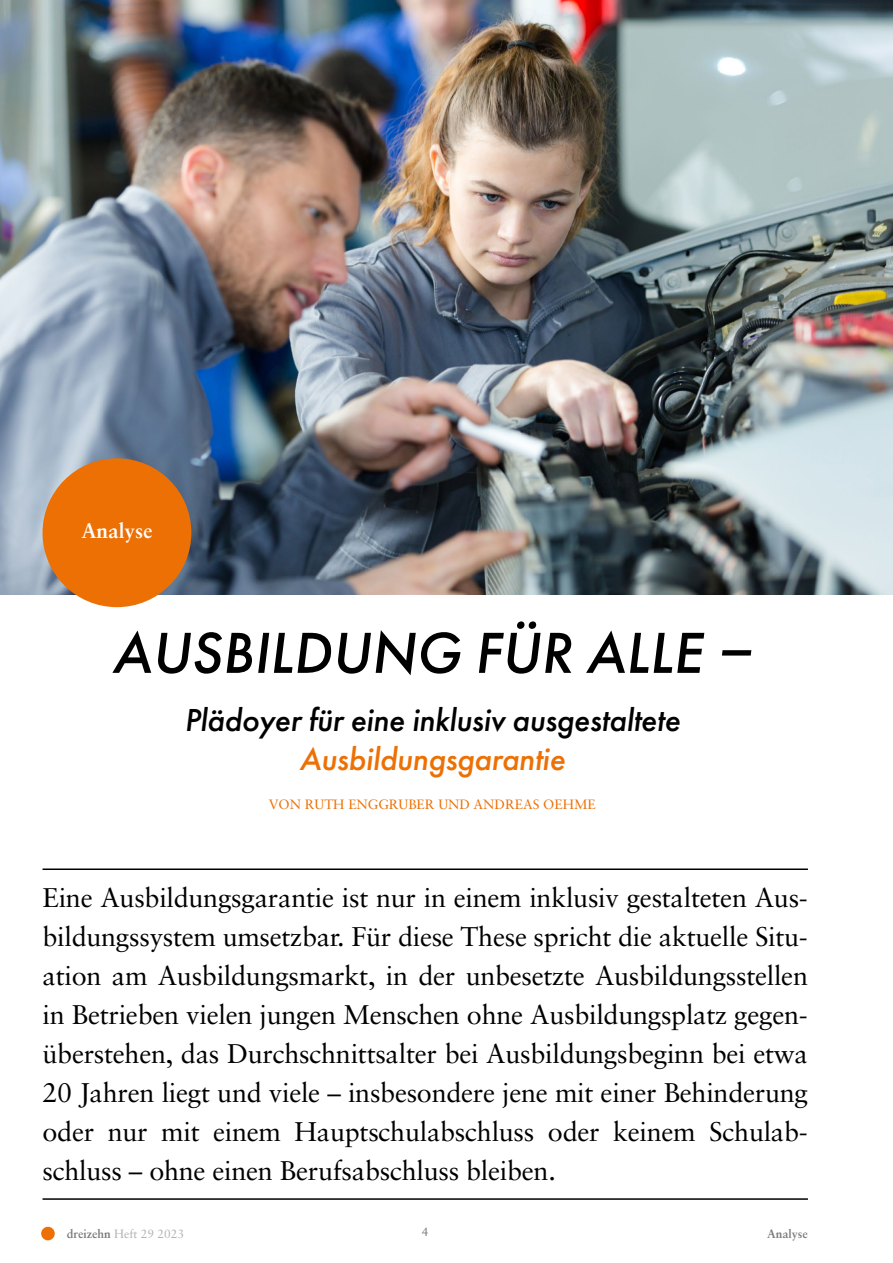
<style>
.page{position:relative;width:893px;height:1263px;background:#fff}
.page>*{position:absolute;margin:0;border:0;box-sizing:border-box;transform-origin:0 0}
._1_Überschriften_Art{font:italic 500 60px "Futura PT";color:#000}
._2_Unterüberschrifte{font:italic 500 33px/39px "Futura PT";letter-spacing:-.01em;color:#000;text-align:center}
._3_Einleitungstext{font:27px/39px "Sabon LT Pro";letter-spacing:-.01em;color:#000;text-align:justify}
.t1{font:700 21px "Sabon LT Pro";color:#fff}
._4_Fließtext{font:13.5px "Sabon LT Pro";color:#ed7004}
.t2{font:12px "Sabon LT Pro";color:#b3b2b2}
.t3{font:700 12px "Sabon LT Pro";color:#7c7b7b}
.t4{font:12px "Sabon LT Pro";color:#7c7b7b}
.s1{color:#ed7004}
.s2{font-weight:700;color:#7c7b7b}
</style>
<div class="page">
<div style="left:41px;top:1227px;width:14px;height:13px;background:#ed7004;border-radius:50%"></div>
<img style="left:0;top:0;width:893px;height:595px">
<div style="left:43px;top:458px;width:148px;height:149px;background:#ed7004;border-radius:50%"></div>
<hr style="left:43px;top:1198px;width:765px;height:2px;background:#000">
<hr style="left:43px;top:868px;width:765px;height:2px;background:#000">
<p class="t1" style="left:81px;top:518px;width:73px">Analyse</p>
<p class="_1_Überschriften_Art" style="left:112px;top:615px;width:642px">AUSBILDUNG FÜR ALLE –</p>
<p class="_2_Unterüberschrifte" style="left:184px;top:701px;width:497px">Plädoyer für eine inklusiv ausgestaltete<br><span class="s1">Ausbildungsgarantie</span></p>
<p class="_4_Fließtext" style="left:269px;top:796px;width:328px">VON RUTH ENGGRUBER UND ANDREAS OEHME</p>
<p class="_3_Einleitungstext" style="left:43px;top:877px;width:767px">Eine Ausbildungsgarantie ist nur in einem inklusiv gestalteten Aus&shy;bildungssystem umsetzbar. Für diese These spricht die aktuelle Situ&shy;ation am Ausbildungsmarkt, in der unbesetzte Ausbildungsstellen in Betrieben vielen jungen Menschen ohne Ausbildungsplatz gegen&shy;überstehen, das Durchschnittsalter bei Ausbildungsbeginn bei etwa 20 Jahren liegt und viele – insbesondere jene mit einer Behinderung oder nur mit einem Hauptschulabschluss oder keinem Schulab&shy;schluss – ohne einen Berufsabschluss bleiben.</p>
<p class="t2" style="left:67px;top:1226px;width:119px"><span class="s2">dreizehn</span> Heft 29 2023</p>
<p class="t4" style="left:422px;top:1224px;width:8px">4</p>
<p class="t3" style="left:767px;top:1226px;width:42px">Analyse</p>
</div>
